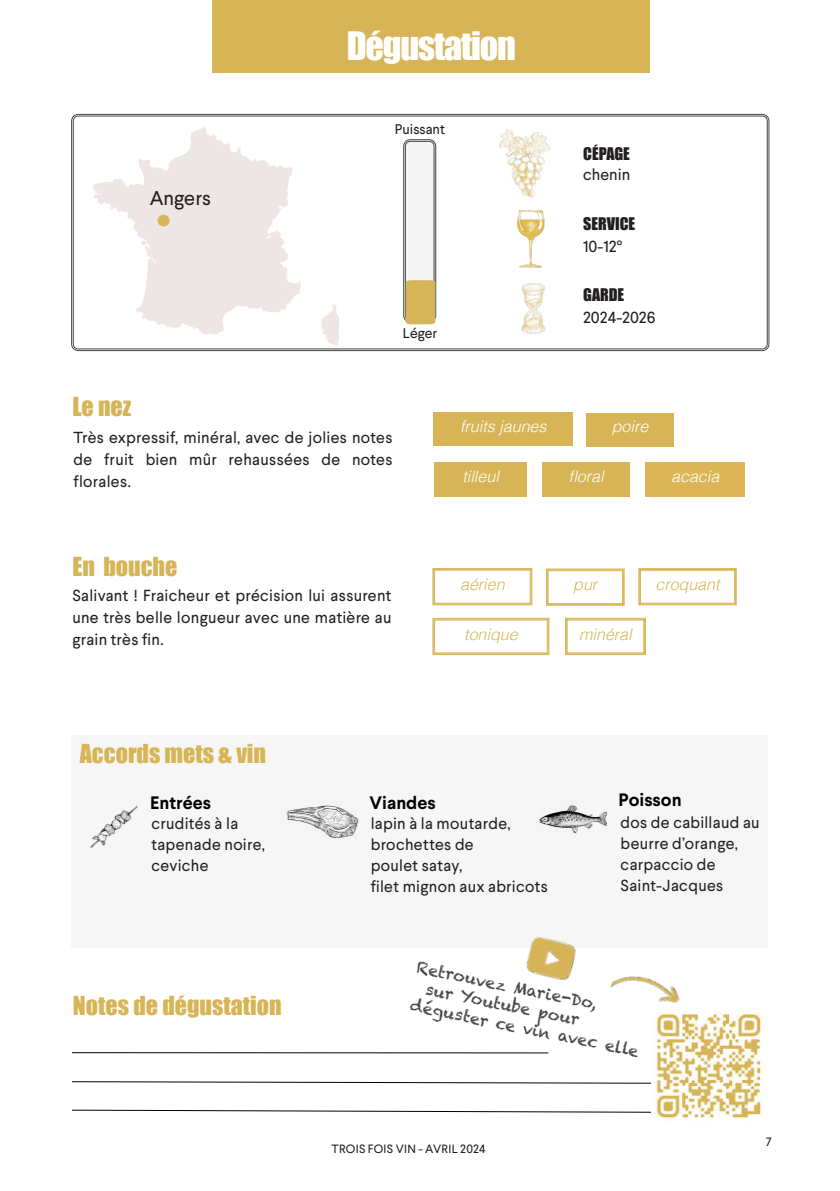
<style>
.page{position:relative;width:840px;height:1191px;background:#fff}
.page>*{position:absolute;margin:0;border:0;box-sizing:border-box;transform-origin:0 0}
.t1{font:36px "Impact";letter-spacing:-.03em;color:#fff}
.t2{font:24px "Impact";color:#d7b557}
.t3{font:20px "Larsseit";color:#231f20}
.t4{font:700 18px "Larsseit";color:#000}
.t5{font:16px/21px "Larsseit";letter-spacing:.02em;color:#231f20}
.t6{font:16px "Chalkduster";color:#454545}
.t7{font:italic 300 16px "Helvetica";color:#fff}
.t8{font:italic 300 16px "Helvetica";color:#d7b557}
.t9{font:16px "Impact";color:#231f20}
.t10{font:16px "Larsseit";color:#231f20}
.t11{font:14px "Larsseit";color:#231f20}
.t12{font:12px "Larsseit";letter-spacing:.02em;color:#231f20}
</style>
<div class="page">
<div style="left:585px;top:412px;width:88px;height:34px;background:#d7b557"></div>
<div style="left:71px;top:114px;width:697px;height:237px;border:1px solid #454545;border-radius:7px"></div>
<div style="left:73px;top:116px;width:694px;height:233px;border:1px solid #454545;border-radius:5px"></div>
<div style="left:72px;top:735px;width:695px;height:212px;background:#f6f6f6"></div>
<div style="left:212px;top:0;width:438px;height:72px;background:#d7b557"></div>
<img style="left:90px;top:805px;width:48px;height:44px">
<svg style="left:432px;top:568px;width:100px;height:37px"></svg>
<div style="left:433px;top:569px;width:98px;height:35px;border:1px solid #d7b557"></div>
<div style="left:434px;top:570px;width:96px;height:33px;border:1px solid #d7b557"></div>
<svg style="left:432px;top:618px;width:117px;height:37px"></svg>
<div style="left:433px;top:619px;width:115px;height:35px;border:1px solid #d7b557"></div>
<svg style="left:546px;top:568px;width:78px;height:37px"></svg>
<div style="left:547px;top:569px;width:76px;height:35px;border:1px solid #d7b557"></div>
<div style="left:547px;top:570px;width:75px;height:34px;border:1px solid #d7b557"></div>
<img style="left:286px;top:805px;width:73px;height:35px">
<div style="left:433px;top:412px;width:139px;height:34px;background:#d7b557"></div>
<div style="left:434px;top:463px;width:92px;height:34px;background:#d7b557"></div>
<div style="left:404px;top:140px;width:31px;height:181px;background:#f5f4f5;border-radius:6px"></div>
<div style="left:403px;top:139px;width:32px;height:183px;border:1px solid #454545;border-radius:7px"></div>
<div style="left:405px;top:141px;width:29px;height:179px;border:1px solid #454545;border-radius:5px"></div>
<svg style="left:405px;top:280px;width:30px;height:44px"></svg>
<img style="left:93px;top:127px;width:245px;height:217px">
<div style="left:157px;top:215px;width:12px;height:11px;background:#d7b557;border-radius:50%"></div>
<div style="left:542px;top:463px;width:87px;height:34px;background:#d7b557"></div>
<svg style="left:565px;top:618px;width:80px;height:37px"></svg>
<div style="left:566px;top:619px;width:78px;height:35px;border:1px solid #d7b557"></div>
<div style="left:566px;top:620px;width:77px;height:33px;border:1px solid #d7b557"></div>
<hr style="left:72px;top:1052px;width:476px;height:1px;background:#000">
<svg style="left:72px;top:1081px;width:579px;height:2px"></svg>
<svg style="left:72px;top:1109px;width:579px;height:3px"></svg>
<div style="left:645px;top:463px;width:99px;height:34px;background:#dcb557"></div>
<svg style="left:638px;top:568px;width:98px;height:37px"></svg>
<div style="left:639px;top:569px;width:96px;height:35px;border:1px solid #d7b557"></div>
<div style="left:640px;top:570px;width:94px;height:33px;border:1px solid #d7b557"></div>
<img style="left:499px;top:129px;width:52px;height:69px">
<img style="left:517px;top:210px;width:28px;height:58px">
<img style="left:521px;top:283px;width:25px;height:51px">
<img style="left:651px;top:1008px;width:111px;height:111px">
<img style="left:526px;top:937px;width:50px;height:43px">
<img style="left:610px;top:976px;width:78px;height:54px">
<img style="left:539px;top:801px;width:67px;height:37px">
<h1 class="t1" style="left:346px;top:29px;width:171px">Dégustation</h1>
<p class="t3" style="left:150px;top:188px;width:63px">Angers</p>
<p class="t11" style="left:395px;top:123px;width:51px">Puissant</p>
<p class="t11" style="left:403px;top:326px;width:36px">Léger</p>
<h2 class="t2" style="left:72px;top:395px;width:60px">Le nez</h2>
<p class="t5" style="left:73px;top:426px;width:320px;line-height:22px;text-align:justify">Très expressif, minéral, avec de jolies notes de fruit bien mûr rehaussées de notes florales.</p>
<p class="t7" style="left:460px;top:420px;width:88px">fruits jaunes</p>
<p class="t7" style="left:462px;top:470px;width:38px">tilleul</p>
<p class="t9" style="left:583px;top:146px;width:48px">CÉPAGE</p>
<p class="t5" style="left:583px;top:164px;width:48px">chenin</p>
<p class="t9" style="left:583px;top:216px;width:54px">SERVICE</p>
<p class="t5" style="left:583px;top:236px;width:40px">10-12°</p>
<p class="t9" style="left:583px;top:287px;width:43px">GARDE</p>
<p class="t10" style="left:583px;top:309px;width:74px">2024-2026</p>
<p class="t7" style="left:611px;top:420px;width:38px">poire</p>
<p class="t7" style="left:568px;top:463px;width:36px">floral</p>
<p class="t7" style="left:670px;top:470px;width:50px">acacia</p>
<h2 class="t2" style="left:72px;top:555px;width:106px">En bouche</h2>
<p class="t5" style="left:72px;top:585px;width:320px;line-height:22px;text-align:justify">Salivant ! Fraicheur et précision lui assurent une très belle longueur avec une matière au grain très fin.</p>
<p class="t8" style="left:460px;top:578px;width:46px">aérien</p>
<p class="t8" style="left:464px;top:628px;width:55px">tonique</p>
<p class="t8" style="left:573px;top:578px;width:25px">pur</p>
<p class="t8" style="left:579px;top:628px;width:54px">minéral</p>
<p class="t8" style="left:655px;top:578px;width:66px">croquant</p>
<h2 class="t2" style="left:80px;top:742px;width:188px">Accords mets &amp; vin</h2>
<p class="t4" style="left:150px;top:793px;width:63px">Entrées</p>
<p class="t5" style="left:151px;top:813px;width:115px">crudités à la tapenade noire, ceviche</p>
<p class="t4" style="left:369px;top:793px;width:68px">Viandes</p>
<p class="t5" style="left:370px;top:813px;width:178px">lapin à la moutarde, brochettes de<br>poulet satay,<br>filet mignon aux abricots</p>
<p class="t4" style="left:618px;top:790px;width:64px">Poisson</p>
<p class="t5" style="left:620px;top:812px;width:140px">dos de cabillaud au beurre d’orange, carpaccio de<br>Saint-Jacques</p>
<h2 class="t2" style="left:73px;top:994px;width:210px">Notes de dégustation</h2>
<p class="t6" style="left:418px;top:958px;width:185px;rotate:11deg">Retrouvez Marie-Do,</p>
<p class="t6" style="left:427px;top:980px;width:158px;rotate:11deg">sur Youtube pour</p>
<p class="t6" style="left:412px;top:996px;width:234px;rotate:11deg">déguster ce vin avec elle</p>
<p class="t12" style="left:331px;top:1142px;width:156px">TROIS FOIS VIN - AVRIL 2024</p>
<p class="t12" style="left:765px;top:1135px;width:7px">7</p>
</div>
